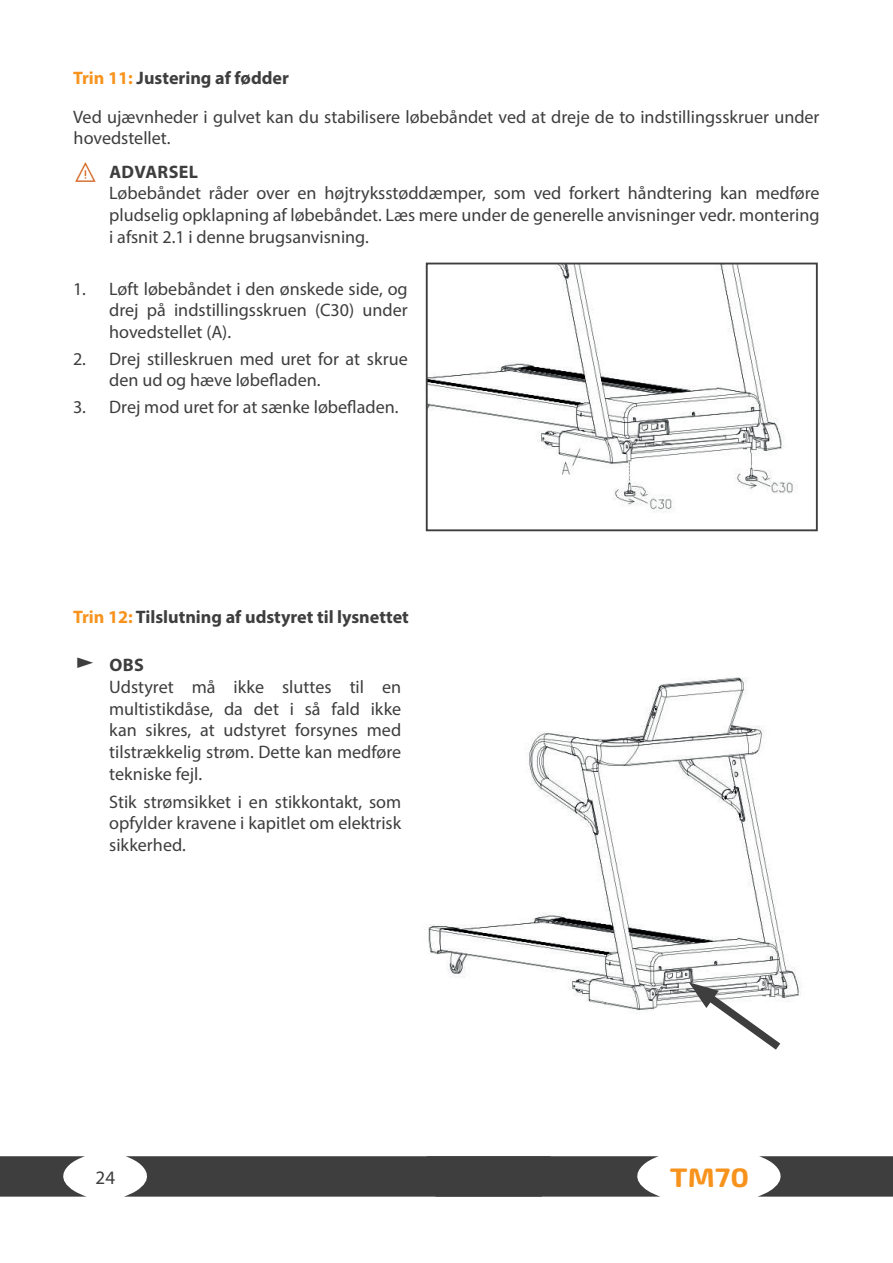
<style>
.page{position:relative;width:893px;height:1263px;background:#fff}
.page>*{position:absolute;margin:0;border:0;box-sizing:border-box;transform-origin:0 0}
.t1{font:700 26.7px "Exo Soft";color:#f7931d;scale:1.11 1}
.t2{font:19.05px "Myriad Pro";color:#3e3e3f}
.Text_Hinweise{font:18.15px/21.8px "Myriad Pro";color:#3e3e3f;text-align:justify}
.t3{font:700 18.15px "Myriad Pro";color:#3e3e3f}
.t4{font:700 18.15px "Myriad Pro";letter-spacing:.02em;color:#3e3e3f}
.s1{color:#f7931d}
.s2{color:#d2601a}
</style>
<div class="page">
<img style="left:429px;top:266px;width:365px;height:247px">
<div style="left:426px;top:263px;width:392px;height:268px;border:2px solid #3e3e3f"></div>
<img style="left:424px;top:677px;width:378px;height:337px">
<svg style="left:689px;top:982px;width:99px;height:68px"></svg>
<svg style="left:0;top:1156px;width:85px;height:40px"></svg>
<svg style="left:126px;top:1156px;width:533px;height:40px;background:#49494a"></svg>
<svg style="left:759px;top:1156px;width:134px;height:40px;background:#545455"></svg>
<p class="t3" style="left:73px;top:66px;width:217px"><span class="s1">Trin 11:</span> Justering af fødder</p>
<p class="Text_Hinweise" style="left:73px;top:106px;width:748px;line-height:21.3px">Ved ujævnheder i gulvet kan du stabilisere løbebåndet ved at dreje de to indstillingsskruer under hovedstellet.</p>
<p class="t4" style="left:73px;top:160px;width:126px"><span class="s2">⚠</span> ADVARSEL</p>
<p class="Text_Hinweise" style="left:109px;top:182px;width:712px">Løbebåndet råder over en højtryksstøddæmper, som ved forkert håndtering kan medføre pludselig opklapning af løbebåndet. Læs mere under de generelle anvisninger vedr. montering i afsnit 2.1 i denne brugsanvisning.</p>
<p class="Text_Hinweise" style="left:109px;top:278px;width:300px;line-height:21.3px;text-indent:-36px">1. Løft løbebåndet i den ønskede side, og drej på indstillingsskruen (C30) under hovedstellet (A).</p>
<p class="Text_Hinweise" style="left:109px;top:348px;width:300px;line-height:21.3px;text-indent:-36px">2. Drej stilleskruen med uret for at skrue den ud og hæve løbefladen.</p>
<p class="Text_Hinweise" style="left:73px;top:396px;width:327px">3. Drej mod uret for at sænke løbefladen.</p>
<p class="t3" style="left:73px;top:605px;width:337px"><span class="s1">Trin 12:</span> Tilslutning af udstyret til lysnettet</p>
<p class="t3" style="left:109px;top:653px;width:36px">OBS</p>
<p class="Text_Hinweise" style="left:109px;top:676px;width:294px">Udstyret må ikke sluttes til en multistikdåse, da det i så fald ikke kan sikres, at udstyret forsynes med tilstrækkelig strøm. Dette kan medføre tekniske fejl.</p>
<p class="Text_Hinweise" style="left:109px;top:790px;width:293px">Stik strømsikket i en stikkontakt, som opfylder kravene i kapitlet om elektrisk sikkerhed.</p>
<p class="t2" style="left:96px;top:1166px;width:21px">24</p>
<h1 class="t1" style="left:670px;top:1161px;width:73px">TM70</h1>
</div>
